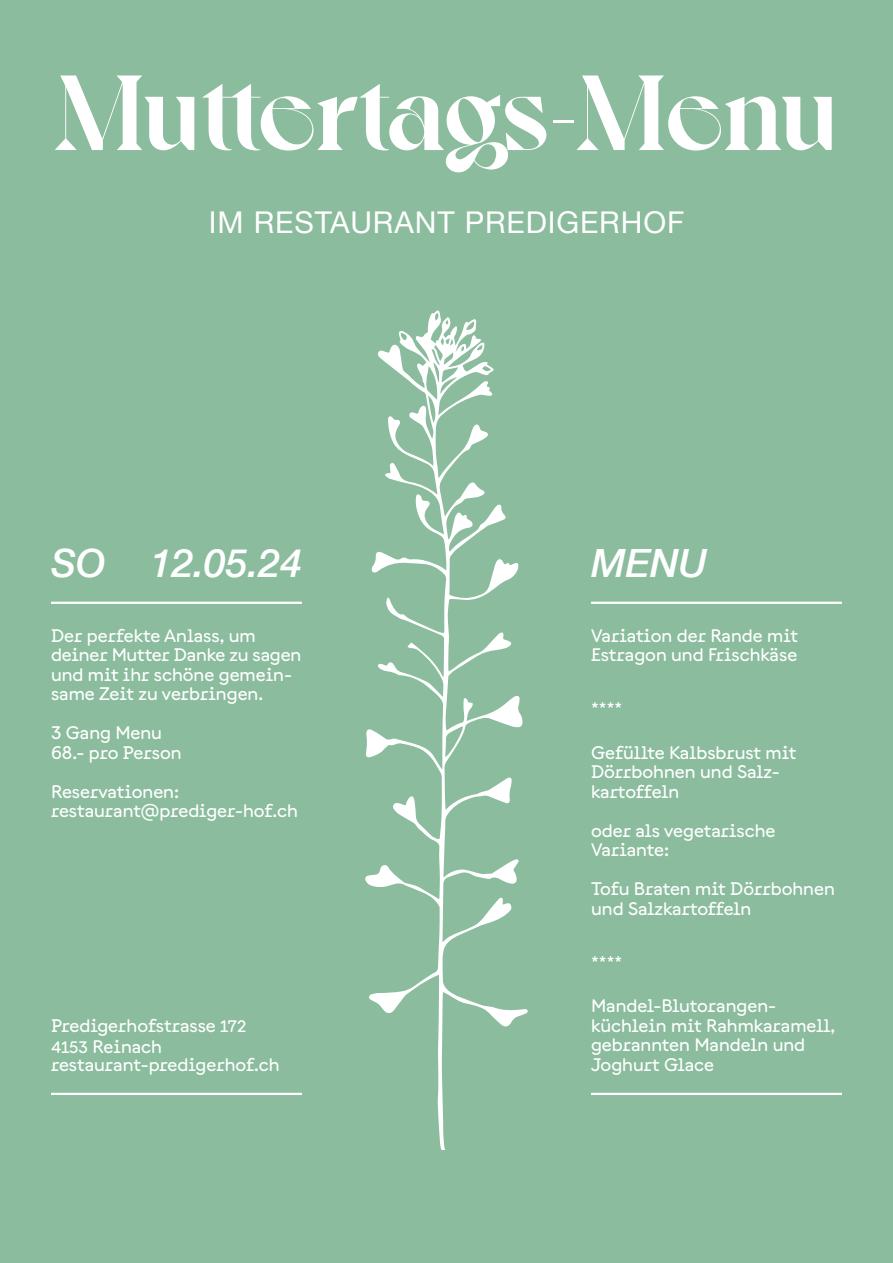
<style>
.page{position:relative;width:893px;height:1263px;background:#8abc9d}
.page>*{position:absolute;margin:0;border:0;box-sizing:border-box;transform-origin:0 0}
.t1{font:700 106.5px "Voyage";letter-spacing:-.005em;color:#fff}
.t2{font:italic 500 39px "Helvetica Neue";color:#fff}
.t3{font:30px "Helvetica Neue";letter-spacing:.03em;color:#fff}
.t4{font:500 18px/19.5px "Documan";color:#fff}
.s1{font-size:16.5px}
</style>
<div class="page">
<svg style="left:365px;top:310px;width:163px;height:839px;background:#97c3a8"></svg>
<hr style="left:591px;top:602px;width:251px;height:2px;background:#fff">
<hr style="left:51px;top:602px;width:251px;height:2px;background:#fff">
<hr style="left:591px;top:1093px;width:251px;height:2px;background:#fff">
<hr style="left:51px;top:1093px;width:251px;height:2px;background:#fff">
<p class="t1" style="left:55px;top:49px;width:785px">Muttertags-Menu</p>
<p class="t3" style="left:209px;top:200px;width:477px">IM RESTAURANT PREDIGERHOF</p>
<p class="t2" style="left:51px;top:530px;width:252px">SO 12.05.24</p>
<p class="t2" style="left:591px;top:530px;width:118px">MENU</p>
<p class="t4" style="left:51px;top:624px;width:206px">Der perfekte Anlass, um</p>
<p class="t4" style="left:51px;top:644px;width:252px">deiner Mutter Danke zu sagen und mit ihr schöne gemein&shy;same Zeit zu verbringen.</p>
<p class="t4" style="left:51px;top:722px;width:113px">3 Gang Menu</p>
<p class="t4" style="left:51px;top:741px;width:132px">68.- pro Person</p>
<p class="t4" style="left:51px;top:780px;width:130px">Reservationen:</p>
<p class="t4" style="left:51px;top:800px;width:248px">restaurant@prediger-hof.ch</p>
<p class="t4" style="left:51px;top:1014px;width:197px">Predigerhofstrasse <span class="s1">172</span></p>
<p class="t4" style="left:51px;top:1035px;width:112px"><span class="s1">4153</span> Reinach</p>
<p class="t4" style="left:51px;top:1053px;width:230px">restaurant-predigerhof.ch</p>
<p class="t4" style="left:591px;top:624px;width:208px">Variation der Rande mit</p>
<p class="t4" style="left:591px;top:644px;width:208px">Estragon und Frischkäse</p>
<p class="t4" style="left:591px;top:698px;width:33px">****</p>
<p class="t4" style="left:591px;top:741px;width:207px">Gefüllte Kalbsbrust mit<br>Dörrbohnen und Salz-</p>
<p class="t4" style="left:591px;top:780px;width:90px">kartoffeln</p>
<p class="t4" style="left:591px;top:819px;width:186px">oder als vegetarische</p>
<p class="t4" style="left:591px;top:839px;width:80px">Variante:</p>
<p class="t4" style="left:591px;top:878px;width:245px">Tofu Braten mit Dörrbohnen und Salzkartoffeln</p>
<p class="t4" style="left:591px;top:951px;width:33px">****</p>
<p class="t4" style="left:591px;top:995px;width:187px">Mandel-Blutorangen-</p>
<p class="t4" style="left:591px;top:1014px;width:246px">küchlein mit Rahmkaramell, gebrannten Mandeln und<br>Joghurt Glace</p>
</div>
